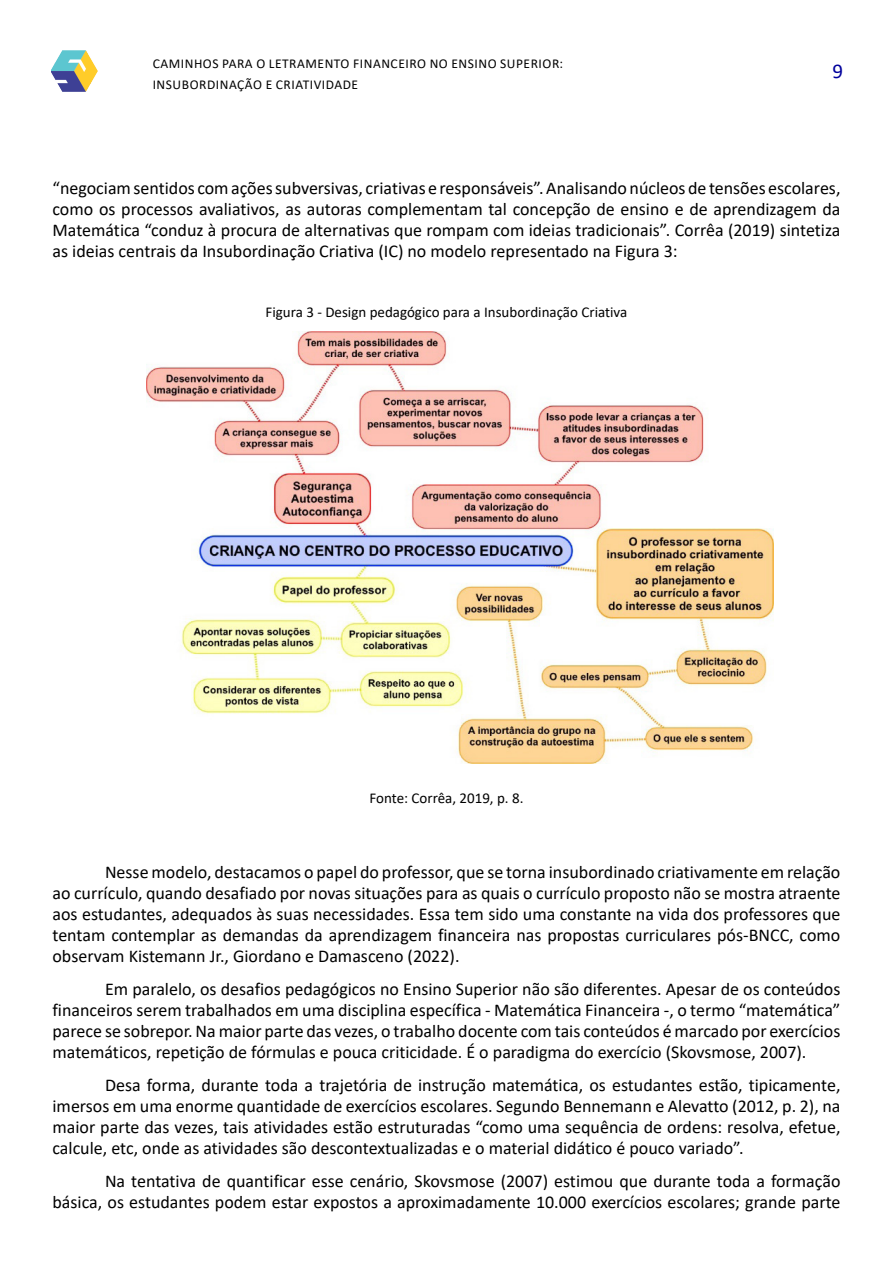
<style>
.page{position:relative;width:893px;height:1263px;background:#fff}
.page>*{position:absolute;margin:0;border:0;box-sizing:border-box;transform-origin:0 0}
.t1{font:21px "Calibri";color:#00009c}
.PARÁGRAFO_MATEMÁTICA{font:18px/21px "Calibri";color:#000;text-align:justify}
.LEGENDAS{font:15px "Calibri";color:#000}
.t2{font:13.5px/21px "Calibri";letter-spacing:.04em;color:#000}
</style>
<div class="page">
<img style="left:51px;top:51px;width:47px;height:41px">
<img style="left:146px;top:332px;width:627px;height:432px">
<p class="t2" style="left:153px;top:52px;width:412px">CAMINHOS PARA O LETRAMENTO FINANCEIRO NO ENSINO SUPERIOR:<br>INSUBORDINAÇÃO E CRIATIVIDADE</p>
<p class="t1" style="left:832px;top:56px;width:12px">9</p>
<p class="PARÁGRAFO_MATEMÁTICA" style="left:52px;top:177px;width:789px">“negociam sentidos com ações subversivas, criativas e responsáveis”. Analisando núcleos de tensões escolares, como os processos avaliativos, as autoras complementam tal concepção de ensino e de aprendizagem da Matemática “conduz à procura de alternativas que rompam com ideias tradicionais”. Corrêa (2019) sintetiza as ideias centrais da Insubordinação Criativa (IC) no modelo representado na Figura 3:</p>
<p class="LEGENDAS" style="left:266px;top:301px;width:363px">Figura 3 - Design pedagógico para a Insubordinação Criativa</p>
<p class="LEGENDAS" style="left:369px;top:787px;width:156px">Fonte: Corrêa, 2019, p. 8.</p>
<p class="PARÁGRAFO_MATEMÁTICA" style="left:52px;top:861px;width:789px;text-indent:52px">Nesse modelo, destacamos o papel do professor, que se torna insubordinado criativamente em relação ao currículo, quando desafiado por novas situações para as quais o currículo proposto não se mostra atraente aos estudantes, adequados às suas necessidades. Essa tem sido uma constante na vida dos professores que tentam contemplar as demandas da aprendizagem financeira nas propostas curriculares pós-BNCC, como observam Kistemann Jr., Giordano e Damasceno (2022).</p>
<p class="PARÁGRAFO_MATEMÁTICA" style="left:52px;top:978px;width:789px;text-indent:52px">Em paralelo, os desafios pedagógicos no Ensino Superior não são diferentes. Apesar de os conteúdos financeiros serem trabalhados em uma disciplina específica - Matemática Financeira -, o termo “matemática” parece se sobrepor. Na maior parte das vezes, o trabalho docente com tais conteúdos é marcado por exercícios matemáticos, repetição de fórmulas e pouca criticidade. É o paradigma do exercício (Skovsmose, 2007).</p>
<p class="PARÁGRAFO_MATEMÁTICA" style="left:52px;top:1074px;width:789px;text-indent:52px">Desa forma, durante toda a trajetória de instrução matemática, os estudantes estão, tipicamente, imersos em uma enorme quantidade de exercícios escolares. Segundo Bennemann e Alevatto (2012, p. 2), na maior parte das vezes, tais atividades estão estruturadas “como uma sequência de ordens: resolva, efetue, calcule, etc, onde as atividades são descontextualizadas e o material didático é pouco variado”.</p>
<p class="PARÁGRAFO_MATEMÁTICA" style="left:52px;top:1170px;width:789px;text-align:right">Na tentativa de quantificar esse cenário, Skovsmose (2007) estimou que durante toda a formação básica, os estudantes podem estar expostos a aproximadamente 10.000 exercícios escolares; grande parte</p>
</div>
